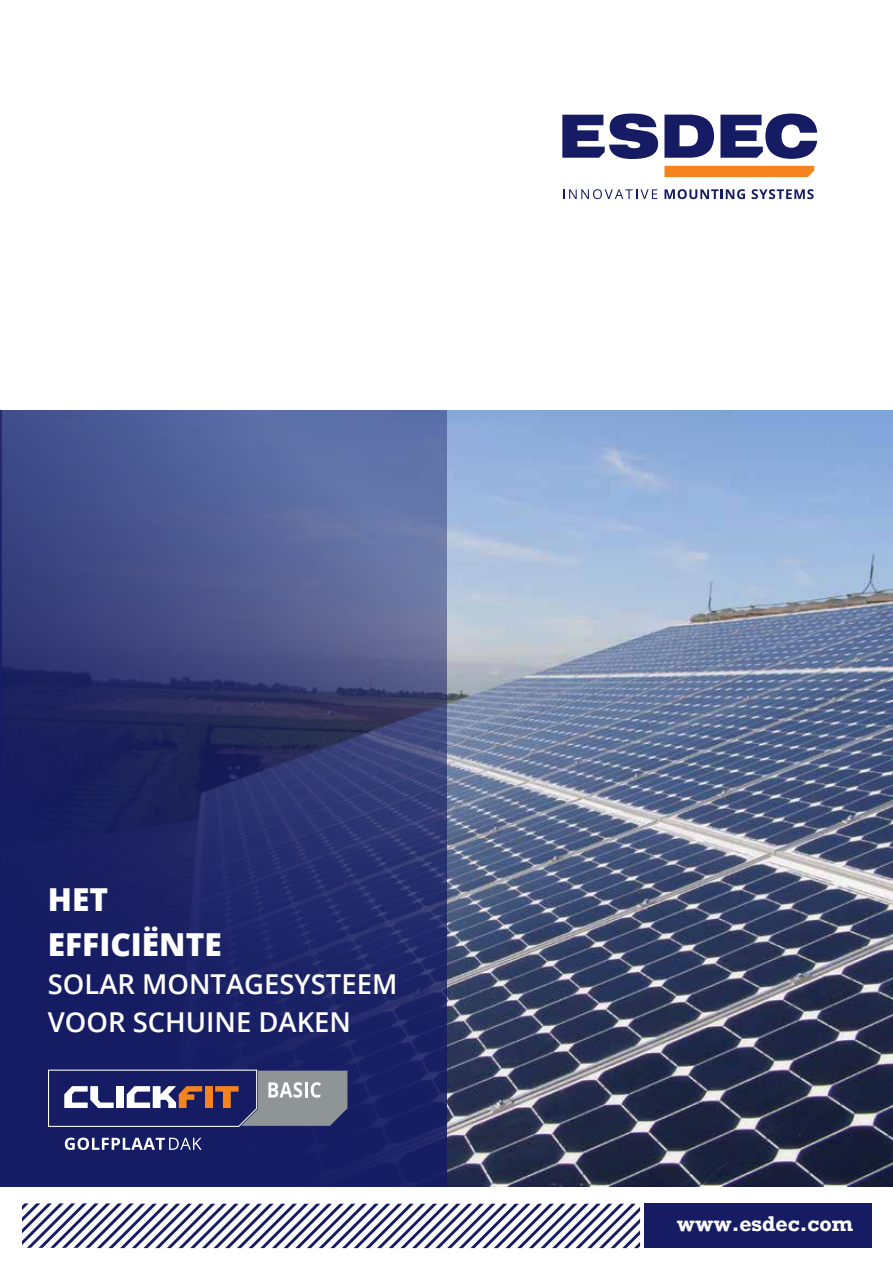
<style>
.page{position:relative;width:893px;height:1263px;background:#fff}
.page>*{position:absolute;margin:0;border:0;box-sizing:border-box;transform-origin:0 0}
.t1{font:800 31.65px/44.2px "Open Sans";color:#fff}
.t2{font:600 27.45px/38px "Open Sans";color:#fff}
.t3{font:700 19.95px "Rockwell";color:#fff}
</style>
<div class="page">
<img style="left:447px;top:410px;width:446px;height:776px">
<div style="left:645px;top:1204px;width:227px;height:44px;background:#151c64"></div>
<svg style="left:22px;top:1203px;width:618px;height:45px"></svg>
<svg style="left:1px;top:410px;width:446px;height:776px;background:#313a76"></svg>
<hr style="left:0;top:410px;width:1px;height:776px;background:#151c64">
<svg style="left:664px;top:115px;width:50px;height:43px"></svg>
<svg style="left:720px;top:114px;width:97px;height:45px"></svg>
<svg style="left:562px;top:114px;width:96px;height:45px"></svg>
<div style="left:664px;top:166px;width:150px;height:11px;background:#f5841f"></div>
<svg style="left:563px;top:189px;width:94px;height:10px"></svg>
<svg style="left:664px;top:189px;width:81px;height:10px"></svg>
<svg style="left:752px;top:189px;width:62px;height:10px"></svg>
<svg style="left:65px;top:1137px;width:137px;height:13px"></svg>
<svg style="left:47px;top:1069px;width:300px;height:58px;background:#5b5c82"></svg>
<p class="t1" style="left:48px;top:876px;width:175px">HET<br>EFFICIËNTE</p>
<p class="t2" style="left:48px;top:964px;width:351px">SOLAR MONTAGESYSTEEM<br>VOOR SCHUINE DAKEN</p>
<p class="t3" style="left:677px;top:1210px;width:178px">www.esdec.com</p>
</div>
